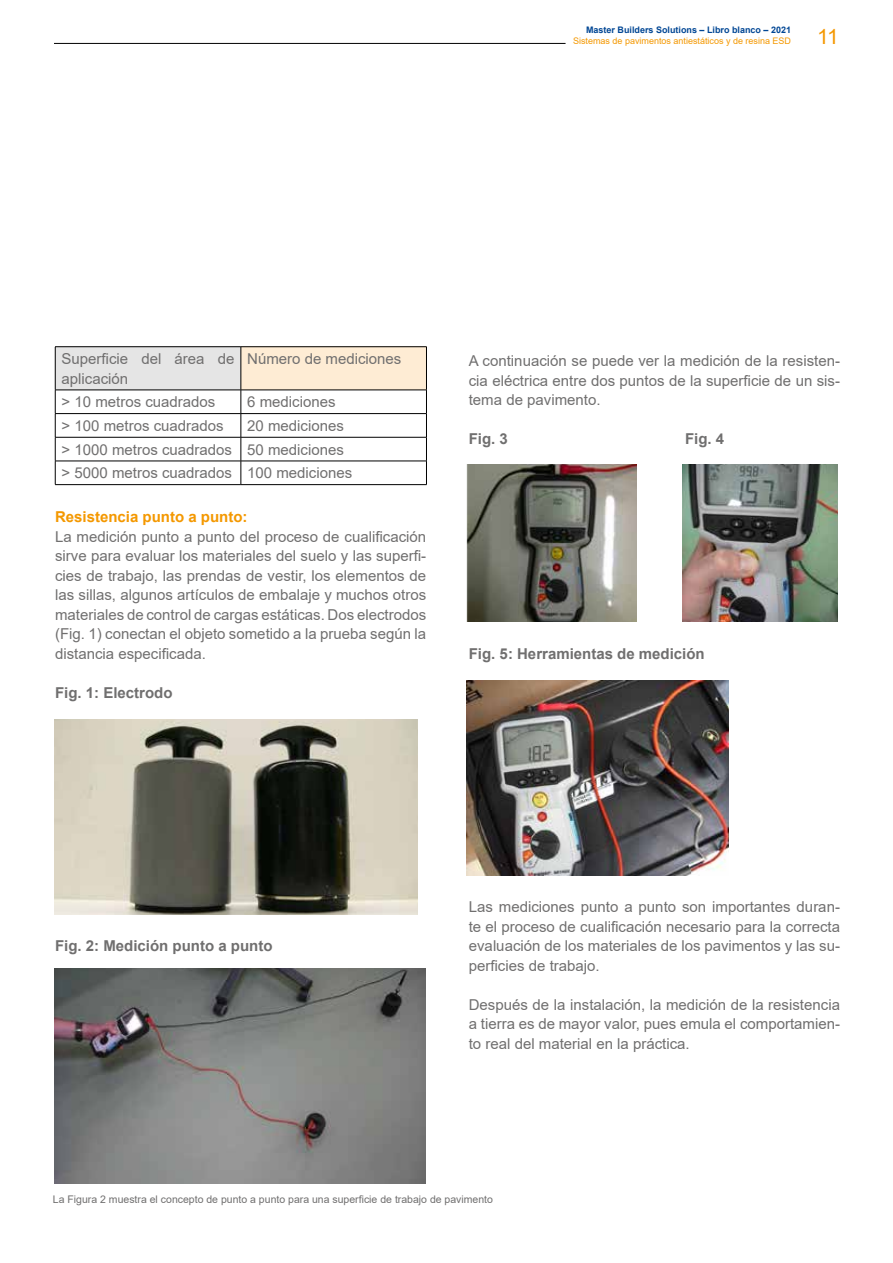
<style>
.page{position:relative;width:893px;height:1263px;background:#fff}
.page>*{position:absolute;margin:0;border:0;box-sizing:border-box;transform-origin:0 0}
.t1{font:21px "Arial";color:#f49800}
.t2{font:15px/19.5px "Arial";color:#706f6f;text-align:justify}
.t3{font:700 15px "Arial";color:#706f6f}
.t4{font:700 15px "Arial";color:#f49800}
.t5{font:10.5px "Arial";color:#706f6f}
.t6{font:9px "Arial";color:#f49800}
.t7{font:700 9px "Arial";color:#014694}
</style>
<div class="page">
<hr style="left:54px;top:43px;width:512px;height:1px;background:#000">
<div style="left:55px;top:347px;width:186px;height:43px;background:#e5e5e5"></div>
<div style="left:241px;top:347px;width:185px;height:43px;background:#feecd4"></div>
<hr style="left:55px;top:346px;width:186px;height:1px;background:#000">
<hr style="left:55px;top:347px;width:1px;height:43px;background:#000">
<hr style="left:241px;top:346px;width:186px;height:1px;background:#000">
<hr style="left:241px;top:347px;width:1px;height:43px;background:#000">
<hr style="left:426px;top:347px;width:1px;height:43px;background:#000">
<hr style="left:55px;top:390px;width:186px;height:1px;background:#000">
<hr style="left:241px;top:390px;width:186px;height:1px;background:#000">
<hr style="left:55px;top:413px;width:186px;height:1px;background:#000">
<hr style="left:241px;top:413px;width:186px;height:1px;background:#000">
<hr style="left:55px;top:437px;width:186px;height:1px;background:#000">
<hr style="left:241px;top:437px;width:186px;height:1px;background:#000">
<hr style="left:55px;top:461px;width:186px;height:1px;background:#000">
<svg style="left:55px;top:390px;width:1px;height:94px"></svg>
<hr style="left:241px;top:461px;width:186px;height:1px;background:#000">
<svg style="left:241px;top:390px;width:1px;height:94px"></svg>
<svg style="left:426px;top:390px;width:1px;height:94px"></svg>
<hr style="left:55px;top:484px;width:186px;height:1px;background:#000">
<hr style="left:241px;top:484px;width:186px;height:1px;background:#000">
<img style="left:54px;top:720px;width:363px;height:195px">
<img style="left:54px;top:969px;width:371px;height:214px">
<img style="left:467px;top:465px;width:170px;height:156px">
<img style="left:682px;top:465px;width:156px;height:156px">
<img style="left:467px;top:680px;width:261px;height:195px">
<p class="t7" style="left:586px;top:24px;width:207px">Master Builders Solutions – Libro blanco – 2021</p>
<p class="t6" style="left:573px;top:34px;width:220px">Sistemas de pavimentos antiestáticos y de resina ESD</p>
<h1 class="t1" style="left:817px;top:22px;width:23px">11</h1>
<p class="t2" style="left:62px;top:349px;width:174px">Superficie del área de aplicación</p>
<p class="t2" style="left:247px;top:349px;width:156px">Número de mediciones</p>
<p class="t2" style="left:62px;top:392px;width:155px">&gt; 10 metros cuadrados</p>
<p class="t2" style="left:247px;top:392px;width:90px">6 mediciones</p>
<p class="t2" style="left:62px;top:416px;width:164px">&gt; 100 metros cuadrados</p>
<p class="t2" style="left:62px;top:414px;width:292px;line-height:23.7px;text-align:left;text-indent:186px">20 mediciones &gt; 1000 metros cuadrados 50 mediciones &gt; 5000 metros cuadrados 100 mediciones</p>
<p class="t4" style="left:55px;top:506px;width:194px">Resistencia punto a punto:</p>
<p class="t2" style="left:55px;top:526px;width:373px">La medición punto a punto del proceso de cualificación sirve para evaluar los materiales del suelo y las superfi&shy;cies de trabajo, las prendas de vestir, los elementos de las sillas, algunos artículos de embalaje y muchos otros materiales de control de cargas estáticas. Dos electrodos (Fig. 1) conectan el objeto sometido a la prueba según la distancia especificada.</p>
<p class="t3" style="left:55px;top:682px;width:119px">Fig. 1: Electrodo</p>
<p class="t2" style="left:469px;top:351px;width:373px">A continuación se puede ver la medición de la resisten&shy;cia eléctrica entre dos puntos de la superficie de un sis&shy;tema de pavimento.</p>
<p class="t3" style="left:469px;top:428px;width:41px">Fig. 3</p>
<p class="t3" style="left:685px;top:428px;width:41px">Fig. 4</p>
<p class="t3" style="left:469px;top:643px;width:237px">Fig. 5: Herramientas de medición</p>
<p class="t3" style="left:55px;top:935px;width:219px">Fig. 2: Medición punto a punto</p>
<p class="t2" style="left:469px;top:897px;width:373px">Las mediciones punto a punto son importantes duran&shy;te el proceso de cualificación necesario para la correcta evaluación de los materiales de los pavimentos y las su&shy;perficies de trabajo.</p>
<p class="t2" style="left:469px;top:994px;width:373px">Después de la instalación, la medición de la resistencia a tierra es de mayor valor, pues emula el comportamien&shy;to real del material en la práctica.</p>
<p class="t5" style="left:53px;top:1192px;width:442px">La Figura 2 muestra el concepto de punto a punto para una superficie de trabajo de pavimento</p>
</div>
